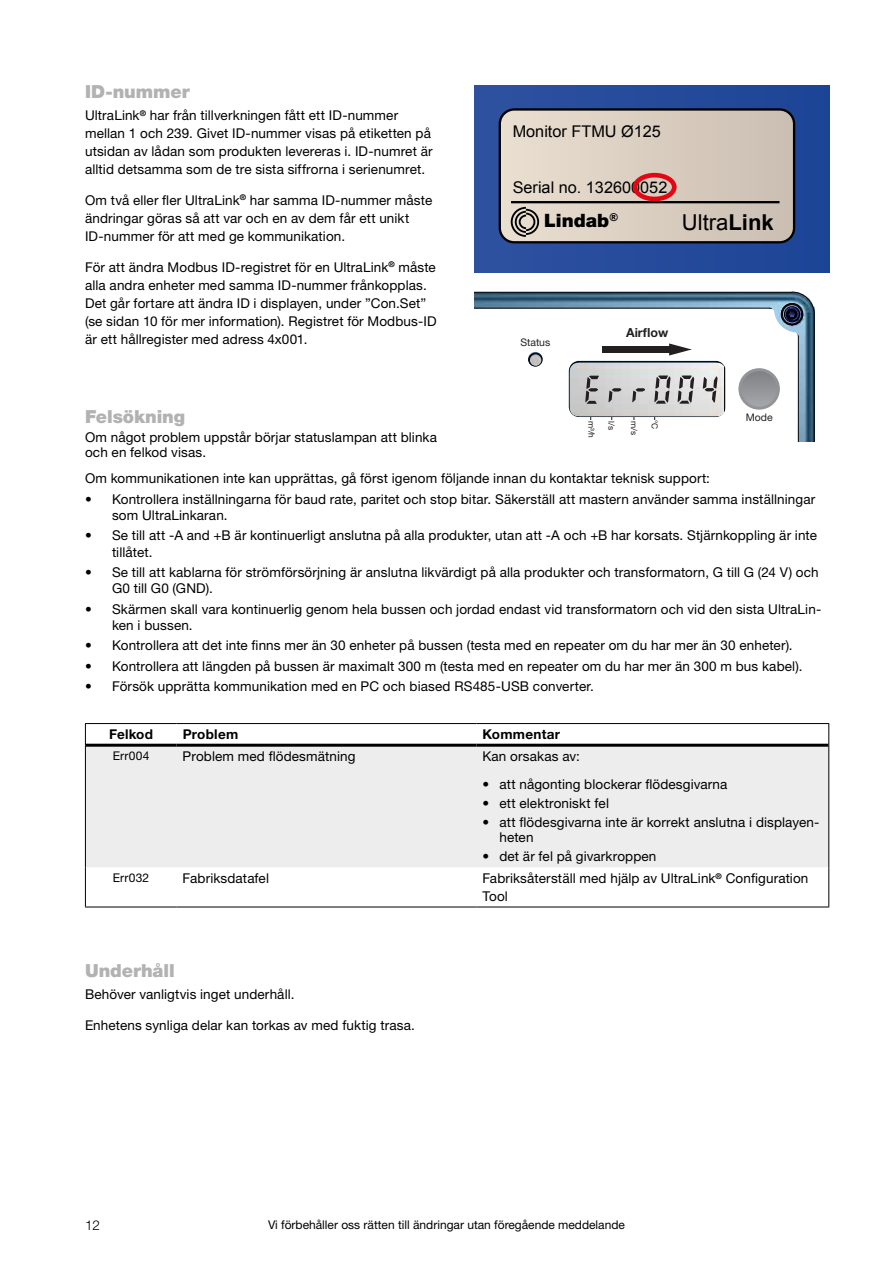
<style>
.page{position:relative;width:893px;height:1263px;background:#fff}
.page>*{position:absolute;margin:0;border:0;box-sizing:border-box;transform-origin:0 0}
.t1{font:21.9px "Arial";color:#000}
.t2{font:300 18.75px "Helvetica Neue LT Pro";color:#231f20}
.t3{font:900 18.45px "Helvetica Neue LT Pro";color:#000}
.t4{font:900 18px "Helvetica Neue LT Pro";letter-spacing:-.005em;color:#b3b2b2}
.t5{font:16.05px "Arial";color:#000}
.t6{font:13.5px/18px "Helvetica Neue LT Pro";letter-spacing:.01em;color:#000}
.t7{font:700 13.5px "Helvetica Neue LT Pro";letter-spacing:.02em;color:#000}
.t8{font:300 13.5px "Helvetica Neue LT Pro";color:#000}
.t9{font:700 12.6px "Helvetica Neue LT Pro";color:#231f20}
.t10{font:12px "Helvetica Neue LT Pro";color:#000}
.t11{font:900 10.8px "Arial";color:#000}
.t12{font:10.5px "Helvetica Neue LT Pro";color:#231f20}
.t13{font:8.4px "Helvetica Neue LT Pro";color:#231f20}
.s1{font-weight:700}
</style>
<div class="page">
<div style="left:474px;top:85px;width:355px;height:187px;background:#254a9a"></div>
<svg style="left:500px;top:109px;width:294px;height:133px;background:#cec3b6"></svg>
<div style="left:633px;top:173px;width:44px;height:28px;border:5px solid #e30613;border-radius:50%"></div>
<svg style="left:474px;top:291px;width:341px;height:151px"></svg>
<div style="left:86px;top:747px;width:742px;height:120px;background:#ededed"></div>
<hr style="left:85px;top:723px;width:92px;height:1px;background:#000">
<svg style="left:85px;top:724px;width:1px;height:21px"></svg>
<hr style="left:177px;top:723px;width:299px;height:1px;background:#000">
<hr style="left:476px;top:723px;width:353px;height:1px;background:#000">
<svg style="left:828px;top:724px;width:1px;height:21px"></svg>
<hr style="left:85px;top:745px;width:1px;height:122px;background:#000">
<hr style="left:828px;top:745px;width:1px;height:122px;background:#000">
<hr style="left:85px;top:867px;width:1px;height:40px;background:#000">
<hr style="left:828px;top:867px;width:1px;height:40px;background:#000">
<hr style="left:85px;top:907px;width:92px;height:1px;background:#000">
<hr style="left:177px;top:907px;width:299px;height:1px;background:#000">
<hr style="left:476px;top:907px;width:353px;height:1px;background:#000">
<hr style="left:86px;top:744px;width:91px;height:3px;background:#000">
<hr style="left:177px;top:744px;width:299px;height:3px;background:#000">
<hr style="left:476px;top:744px;width:352px;height:3px;background:#000">
<h3 class="t4" style="left:85px;top:81px;width:106px">ID-nummer</h3>
<p class="t6" style="left:85px;top:106px;width:349px">UltraLink<sup>®</sup> har från tillverkningen fått ett ID-nummer mellan 1 och 239. Givet ID-nummer visas på etiketten på utsidan av lådan som produkten levereras i. ID-numret är alltid detsamma som de tre sista siffrorna i serienumret.</p>
<p class="t6" style="left:85px;top:191px;width:349px">Om två eller fler UltraLink<sup>®</sup> har samma ID-nummer måste ändringar göras så att var och en av dem får ett unikt<br>ID-nummer för att med ge kommunikation.</p>
<p class="t6" style="left:85px;top:258px;width:353px">För att ändra Modbus ID-registret för en UltraLink<sup>®</sup> måste alla andra enheter med samma ID-nummer frånkopplas.<br>Det går fortare att ändra ID i displayen, under ”Con.Set” (se sidan 10 för mer information). Registret för Modbus-ID är ett hållregister med adress 4x001.</p>
<h3 class="t4" style="left:85px;top:405px;width:102px">Felsökning</h3>
<p class="t6" style="left:85px;top:429px;width:353px;line-height:15px">Om något problem uppstår börjar statuslampan att blinka och en felkod visas.</p>
<p class="t5" style="left:513px;top:121px;width:150px">Monitor FTMU Ø125</p>
<p class="t5" style="left:513px;top:176px;width:156px">Serial no. 132600052</p>
<h3 class="t3" style="left:544px;top:210px;width:67px">Lindab</h3>
<h1 class="t1" style="left:682px;top:208px;width:94px">Ultra<span class="s1">Link</span></h1>
<p class="t11" style="left:609px;top:210px;width:10px">®</p>
<p class="t12" style="left:520px;top:336px;width:31px">Status</p>
<p class="t9" style="left:626px;top:325px;width:44px">Airflow</p>
<p class="t13" style="left:597px;top:421px;width:19px;rotate:90deg">m³/h</p>
<p class="t13" style="left:617px;top:421px;width:10px;rotate:90deg">l/s</p>
<p class="t13" style="left:639px;top:421px;width:16px;rotate:90deg">m/s</p>
<p class="t13" style="left:660px;top:420px;width:11px;rotate:90deg">°C</p>
<p class="t12" style="left:746px;top:411px;width:28px">Mode</p>
<p class="t6" style="left:85px;top:469px;width:626px">Om kommunikationen inte kan upprättas, gå först igenom följande innan du kontaktar teknisk support:</p>
<p class="t6" style="left:112px;top:490px;width:705px;line-height:16.2px;text-indent:-27px">• Kontrollera inställningarna för baud rate, paritet och stop bitar. Säkerställ att mastern använder samma inställningar som UltraLinkaran.</p>
<p class="t6" style="left:112px;top:527px;width:706px;line-height:16.2px;text-indent:-27px">• Se till att -A and +B är kontinuerligt anslutna på alla produkter, utan att -A och +B har korsats. Stjärnkoppling är inte tillåtet.</p>
<p class="t6" style="left:112px;top:564px;width:708px;line-height:16.2px;text-indent:-27px">• Se till att kablarna för strömförsörjning är anslutna likvärdigt på alla produkter och transformatorn, G till G (24 V) och<br>G0 till G0 (GND).</p>
<p class="t6" style="left:112px;top:600px;width:711px;line-height:16.2px;text-indent:-27px">• Skärmen skall vara kontinuerlig genom hela bussen och jordad endast vid transformatorn och vid den sista UltraLin&shy;ken i bussen.</p>
<p class="t6" style="left:85px;top:636px;width:709px">• Kontrollera att det inte finns mer än 30 enheter på bussen (testa med en repeater om du har mer än 30 enheter).</p>
<p class="t6" style="left:85px;top:657px;width:719px">• Kontrollera att längden på bussen är maximalt 300 m (testa med en repeater om du har mer än 300 m bus kabel).</p>
<p class="t6" style="left:85px;top:677px;width:510px">• Försök upprätta kommunikation med en PC och biased RS485-USB converter.</p>
<h2 class="t2" style="left:438px;top:490px;width:117px">Monitor FTMU</h2>
<p class="t7" style="left:109px;top:726px;width:45px">Felkod</p>
<p class="t7" style="left:183px;top:726px;width:57px">Problem</p>
<p class="t7" style="left:482px;top:726px;width:79px">Kommentar</p>
<p class="t10" style="left:113px;top:748px;width:38px">Err004</p>
<p class="t6" style="left:183px;top:747px;width:174px">Problem med flödesmätning</p>
<p class="t6" style="left:482px;top:747px;width:99px">Kan orsakas av:</p>
<p class="t6" style="left:482px;top:774px;width:247px">• att någonting blockerar flödesgivarna</p>
<p class="t6" style="left:482px;top:794px;width:128px">• ett elektroniskt fel</p>
<p class="t6" style="left:499px;top:814px;width:322px;line-height:15px;text-indent:-17px">• att flödesgivarna inte är korrekt anslutna i displayen&shy;heten</p>
<p class="t6" style="left:482px;top:847px;width:176px">• det är fel på givarkroppen</p>
<p class="t10" style="left:113px;top:870px;width:38px">Err032</p>
<p class="t6" style="left:183px;top:869px;width:88px">Fabriksdatafel</p>
<p class="t6" style="left:482px;top:869px;width:328px">Fabriksåterställ med hjälp av UltraLink<sup>®</sup> Configuration<br>Tool</p>
<h3 class="t4" style="left:85px;top:960px;width:91px">Underhåll</h3>
<p class="t6" style="left:85px;top:985px;width:211px">Behöver vanligtvis inget underhåll.</p>
<p class="t6" style="left:85px;top:1016px;width:331px">Enhetens synliga delar kan torkas av med fuktig trasa.</p>
<p class="t8" style="left:85px;top:1217px;width:16px">12</p>
<p class="t10" style="left:268px;top:1217px;width:358px">Vi förbehåller oss rätten till ändringar utan föregående meddelande</p>
</div>
